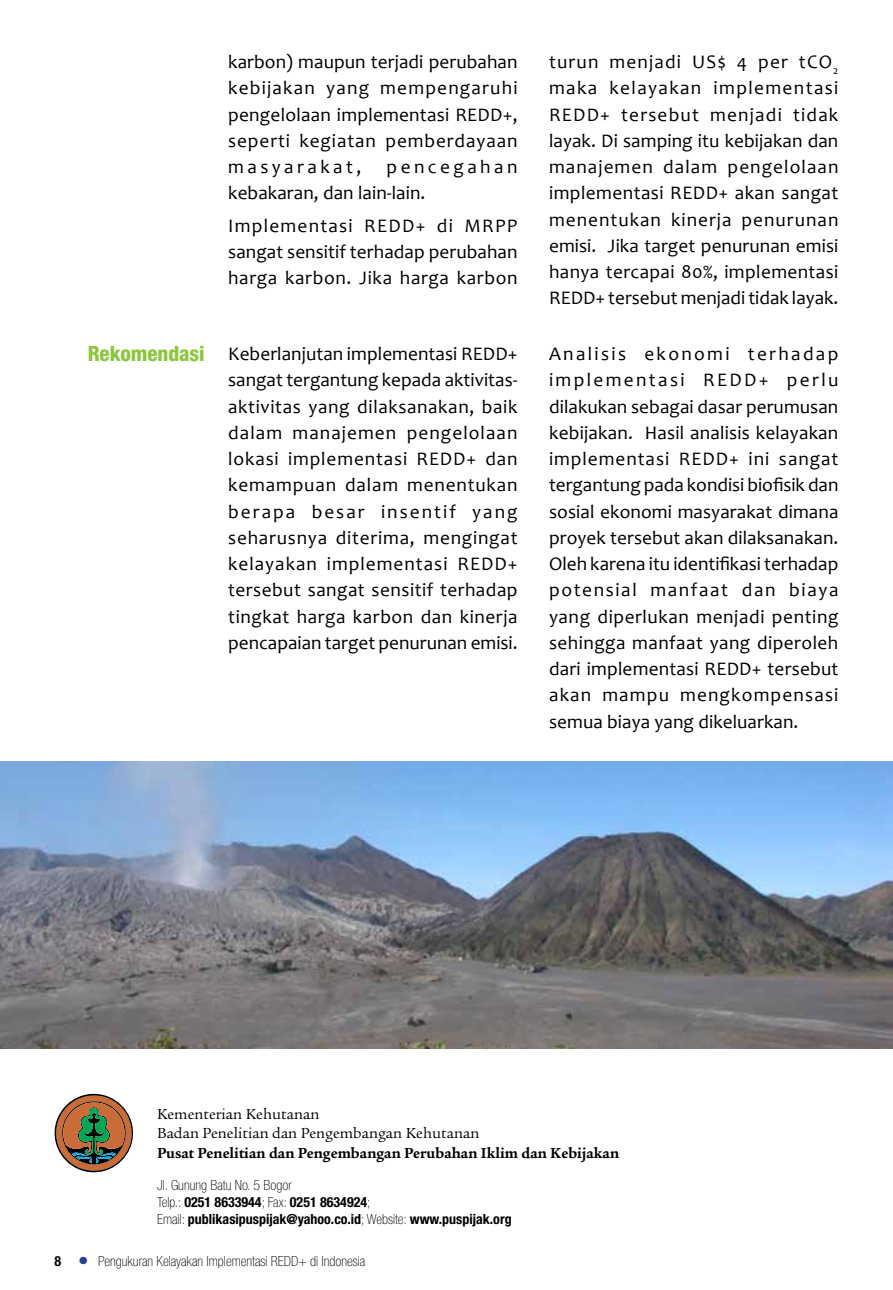
<style>
.page{position:relative;width:893px;height:1290px;background:#fff}
.page>*{position:absolute;margin:0;border:0;box-sizing:border-box;transform-origin:0 0}
.t1{font:800 condensed 21px "Helvetica Neue LT Std";letter-spacing:-.005em;color:#8dc63f}
.t2{font:19.25px/26.2px "Candara";letter-spacing:.015em;color:#000;text-align:justify}
.t3{font:15.75px/19.4px "Legacy Serif Std";color:#000}
.t4{font:700 15.75px "Legacy Serif Std";color:#000;scale:.95 1}
.t5{font:700 condensed 14px/16.8px "Helvetica Neue LT Std";color:#000}
.t6{font:100 condensed 14px "Helvetica Neue LT Std";color:#000}
.s1{font-weight:100}
.s2{font-weight:700}
.s3{font-weight:700;font-size:21px;color:#25408f}
</style>
<div class="page">
<svg style="left:55px;top:1094px;width:78px;height:78px"></svg>
<img style="left:0;top:761px;width:893px;height:287px">
<p class="t1" style="left:88px;top:340px;width:118px">Rekomendasi</p>
<p class="t2" style="left:228px;top:48px;width:291px">karbon) maupun terjadi perubahan kebijakan yang mempengaruhi pengelolaan implementasi REDD+, seperti kegiatan pemberdayaan masyarakat,</p>
<p class="t2" style="left:228px;top:153px;width:291px;text-indent:158px">pencegahan kebakaran, dan lain-lain.</p>
<p class="t2" style="left:228px;top:212px;width:291px">Implementasi REDD+ di MRPP sangat sensitif terhadap perubahan harga karbon. Jika harga karbon</p>
<p class="t2" style="left:549px;top:48px;width:291px">turun menjadi US$ 4 per tCO<sub>2 </sub>maka kelayakan implementasi REDD+ tersebut menjadi tidak layak. Di samping itu kebijakan dan manajemen dalam pengelolaan implementasi REDD+ akan sangat menentukan kinerja penurunan emisi. Jika target penurunan emisi hanya tercapai 80%, implementasi REDD+ tersebut menjadi tidak layak.</p>
<p class="t2" style="left:228px;top:340px;width:291px">Keberlanjutan implementasi REDD+ sangat tergantung kepada aktivitas&shy;aktivitas yang dilaksanakan, baik dalam manajemen pengelolaan lokasi implementasi REDD+ dan kemampuan dalam menentukan berapa besar insentif yang seharusnya diterima, mengingat kelayakan implementasi REDD+ tersebut sangat sensitif terhadap tingkat harga karbon dan kinerja pencapaian target penurunan emisi.</p>
<p class="t2" style="left:549px;top:340px;width:291px">Analisis ekonomi terhadap implementasi REDD+ perlu dilakukan sebagai dasar perumusan kebijakan. Hasil analisis kelayakan implementasi REDD+ ini sangat tergantung pada kondisi biofisik dan sosial ekonomi masyarakat dimana proyek tersebut akan dilaksanakan.<br>Oleh karena itu identifikasi terhadap potensial manfaat dan biaya yang diperlukan menjadi penting sehingga manfaat yang diperoleh dari implementasi REDD+ tersebut akan mampu mengkompensasi semua biaya yang dikeluarkan.</p>
<p class="t3" style="left:157px;top:1104px;width:324px">Kementerian Kehutanan<br>Badan Penelitian dan Pengembangan Kehutanan</p>
<p class="t4" style="left:157px;top:1143px;width:488px">Pusat Penelitian dan Pengembangan Perubahan Iklim dan Kebijakan</p>
<p class="t5" style="left:157px;top:1177px;width:356px"><span class="s1">Jl. Gunung Batu No. 5 Bogor<br>Telp.:</span> 0251 8633944<span class="s1">; Fax:</span> 0251 8634924<span class="s1">;<br>Email:</span> publikasipuspijak@yahoo.co.id<span class="s1">; Website:</span> www.puspijak.org</p>
<p class="t6" style="left:55px;top:1253px;width:312px"><span class="s2">8</span> <span class="s3">•</span> Pengukuran Kelayakan Implementasi REDD+ di Indonesia</p>
</div>
